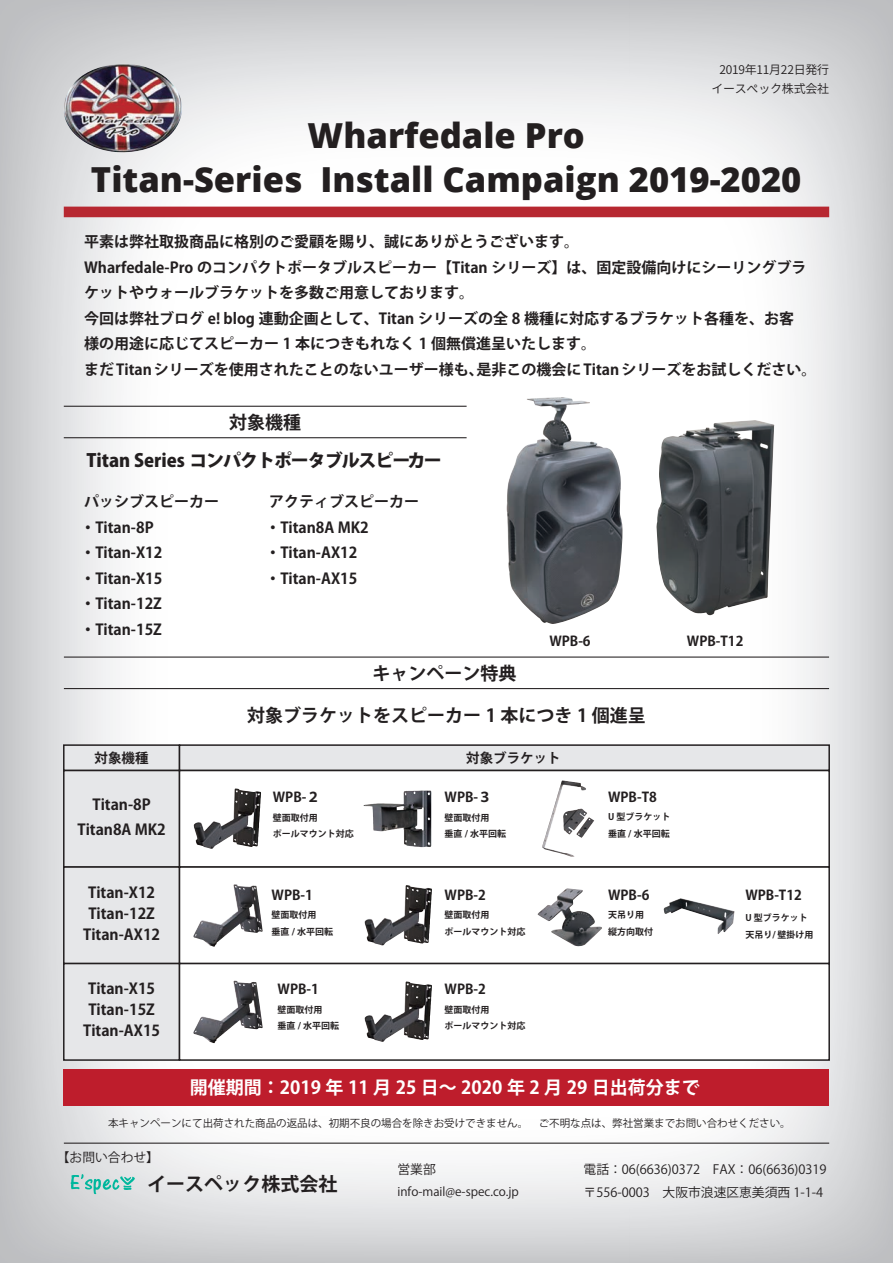
<style>
.page{position:relative;width:893px;height:1263px;background:#fff}
.page>*{position:absolute;margin:0;border:0;box-sizing:border-box;transform-origin:0 0}
.t1{font:800 34.5px/44.4px "Open Sans";color:#231f20;text-align:center}
.t2{font:700 19.05px "Koz Go Pro";color:#231f20}
.t3{font:700 18px "Koz Go Pro";color:#231f20}
.t4{font:700 18px "Koz Go Pro";color:#fff}
.t5{font:800 18px "Koz Go Pro";letter-spacing:-.06em;color:#231f20}
.t6{font:700 15px/25.5px "Koz Go Pro";color:#231f20}
.t7{font:700 13.5px "Koz Go Pro";color:#231f20}
.t8{font:12.75px/22.4px "Koz Go Pro";color:#231f20}
.t9{font:600 12px/18.6px "Noto Sans JP";letter-spacing:-.02em;color:#231f20;text-align:right}
.t10{font:12px "Koz Go Pro";color:#231f20}
.t11{font:10.5px "Koz Go Pro";color:#231f20}
.t12{font:700 9px/16.5px "Koz Go Pro";color:#231f20}
</style>
<div class="page">
<img style="left:0;top:0;width:893px;height:1263px">
<div style="left:64px;top:1069px;width:765px;height:37px;background:#be1d2c"></div>
<img style="left:64px;top:64px;width:118px;height:91px">
<svg style="left:70px;top:1174px;width:65px;height:20px"></svg>
<div style="left:64px;top:207px;width:765px;height:10px;background:#b72831"></div>
<hr style="left:64px;top:406px;width:403px;height:1px;background:#231f20">
<hr style="left:64px;top:437px;width:403px;height:1px;background:#231f20">
<hr style="left:64px;top:656px;width:765px;height:2px;background:#231f20">
<hr style="left:64px;top:688px;width:765px;height:1px;background:#231f20">
<hr style="left:64px;top:1142px;width:765px;height:2px;background:#231f20">
<img style="left:656px;top:420px;width:119px;height:196px">
<img style="left:506px;top:397px;width:117px;height:227px">
<div style="left:63px;top:744px;width:117px;height:27px;background:#e6e7e9;border:2px solid #231f20"></div>
<div style="left:179px;top:744px;width:651px;height:27px;background:#e6e7e9;border:2px solid #231f20"></div>
<div style="left:63px;top:770px;width:117px;height:98px;background:#e6e7e9;border:2px solid #231f20"></div>
<div style="left:179px;top:770px;width:651px;height:98px;background:#fff;border:2px solid #231f20"></div>
<div style="left:63px;top:866px;width:117px;height:98px;background:#e6e7e9;border:2px solid #231f20"></div>
<div style="left:179px;top:866px;width:651px;height:98px;background:#fff;border:2px solid #231f20"></div>
<div style="left:63px;top:963px;width:117px;height:98px;background:#e6e7e9;border:2px solid #231f20"></div>
<div style="left:179px;top:963px;width:651px;height:98px;background:#fff;border:2px solid #231f20"></div>
<img style="left:537px;top:888px;width:65px;height:59px">
<img style="left:663px;top:898px;width:71px;height:36px">
<img style="left:193px;top:884px;width:70px;height:63px">
<img style="left:194px;top:788px;width:67px;height:61px">
<img style="left:364px;top:885px;width:68px;height:60px">
<img style="left:193px;top:981px;width:70px;height:62px">
<img style="left:364px;top:981px;width:68px;height:61px">
<img style="left:364px;top:790px;width:68px;height:57px">
<img style="left:542px;top:780px;width:44px;height:77px">
<p class="t9" style="left:711px;top:61px;width:119px">2019年11月22日発行イースペック株式会社</p>
<h1 class="t1" style="left:91px;top:111px;width:712px">Wharfedale Pro<br>Titan-Series Install Campaign 2019-2020</h1>
<p class="t6" style="left:84px;top:230px;width:734px">平素は弊社取扱商品に格別のご愛顧を賜り、誠にありがとうございます。<br>Wharfedale-Pro のコンパクトポータブルスピーカー【Titan シリーズ】は、固定設備向けにシーリングブラケットやウォールブラケットを多数ご用意しております。<br>今回は弊社ブログ e! blog 連動企画として、Titan シリーズの全 8 機種に対応するブラケット各種を、お客<br>様の用途に応じてスピーカー 1 本につきもれなく 1 個無償進呈いたします。<br>まだ Titan シリーズを使用されたことのないユーザー様も、是非この機会に Titan シリーズをお試しください。</p>
<p class="t3" style="left:229px;top:411px;width:73px">対象機種</p>
<p class="t5" style="left:86px;top:449px;width:357px">Titan Series コンパクトポータブルスピーカー</p>
<p class="t6" style="left:80px;top:490px;width:140px">パッシブスピーカー・Titan-8P・Titan-X12・Titan-X15・Titan-12Z・Titan-15Z</p>
<p class="t6" style="left:265px;top:490px;width:155px">アクティブスピーカー・Titan8A MK2・Titan-AX12・Titan-AX15</p>
<p class="t7" style="left:549px;top:633px;width:43px">WPB-6</p>
<p class="t7" style="left:687px;top:633px;width:58px">WPB-T12</p>
<p class="t7" style="left:95px;top:749px;width:55px">対象機種</p>
<p class="t6" style="left:77px;top:792px;width:90px;text-align:center">Titan-8P<br>Titan8A MK2</p>
<p class="t6" style="left:83px;top:883px;width:79px;line-height:21px;text-align:center">Titan-X12<br>Titan-12Z<br>Titan-AX12</p>
<p class="t6" style="left:83px;top:979px;width:79px;line-height:21px;text-align:center">Titan-X15<br>Titan-15Z<br>Titan-AX15</p>
<p class="t3" style="left:372px;top:662px;width:146px">キャンペーン特典</p>
<p class="t3" style="left:247px;top:704px;width:400px">対象ブラケットをスピーカー 1 本につき 1 個進呈</p>
<p class="t7" style="left:273px;top:789px;width:49px">WPB-２</p>
<p class="t12" style="left:273px;top:810px;width:82px">壁面取付用<br>ポールマウント対応</p>
<p class="t7" style="left:272px;top:886px;width:43px">WPB-1</p>
<p class="t12" style="left:272px;top:907px;width:63px">壁面取付用<br>垂直 / 水平回転</p>
<p class="t7" style="left:278px;top:981px;width:43px">WPB-1</p>
<p class="t12" style="left:278px;top:1002px;width:63px">壁面取付用<br>垂直 / 水平回転</p>
<p class="t7" style="left:466px;top:749px;width:96px">対象ブラケット</p>
<p class="t7" style="left:445px;top:789px;width:49px">WPB-３</p>
<p class="t12" style="left:445px;top:810px;width:63px">壁面取付用<br>垂直 / 水平回転</p>
<p class="t7" style="left:445px;top:886px;width:43px">WPB-2</p>
<p class="t12" style="left:445px;top:907px;width:82px">壁面取付用<br>ポールマウント対応</p>
<p class="t7" style="left:445px;top:981px;width:43px">WPB-2</p>
<p class="t12" style="left:445px;top:1002px;width:82px">壁面取付用<br>ポールマウント対応</p>
<p class="t7" style="left:608px;top:788px;width:50px">WPB-T8</p>
<p class="t12" style="left:608px;top:809px;width:64px">U 型ブラケット垂直 / 水平回転</p>
<p class="t7" style="left:608px;top:886px;width:43px">WPB-6</p>
<p class="t12" style="left:608px;top:907px;width:46px">天吊り用縦方向取付</p>
<p class="t4" style="left:190px;top:1075px;width:511px">開催期間：2019 年 11 月 25 日～ 2020 年 2 月 29 日出荷分まで</p>
<p class="t7" style="left:745px;top:886px;width:58px">WPB-T12</p>
<p class="t12" style="left:745px;top:910px;width:70px">U 型ブラケット天吊り/ 壁掛け用</p>
<p class="t11" style="left:108px;top:1116px;width:684px">本キャンペーンにて出荷された商品の返品は、初期不良の場合を除きお受けできません。　ご不明な点は、弊社営業までお問い合わせください。</p>
<p class="t8" style="left:57px;top:1146px;width:104px">【お問い合わせ】</p>
<p class="t2" style="left:147px;top:1172px;width:192px">イースペック株式会社</p>
<p class="t8" style="left:397px;top:1159px;width:40px">営業部</p>
<p class="t10" style="left:397px;top:1184px;width:123px">info-mail@e-spec.co.jp</p>
<p class="t8" style="left:584px;top:1159px;width:244px">電話：06(6636)0372　FAX：06(6636)0319〒556-0003　大阪市浪速区恵美須西 1-1-4</p>
</div>
